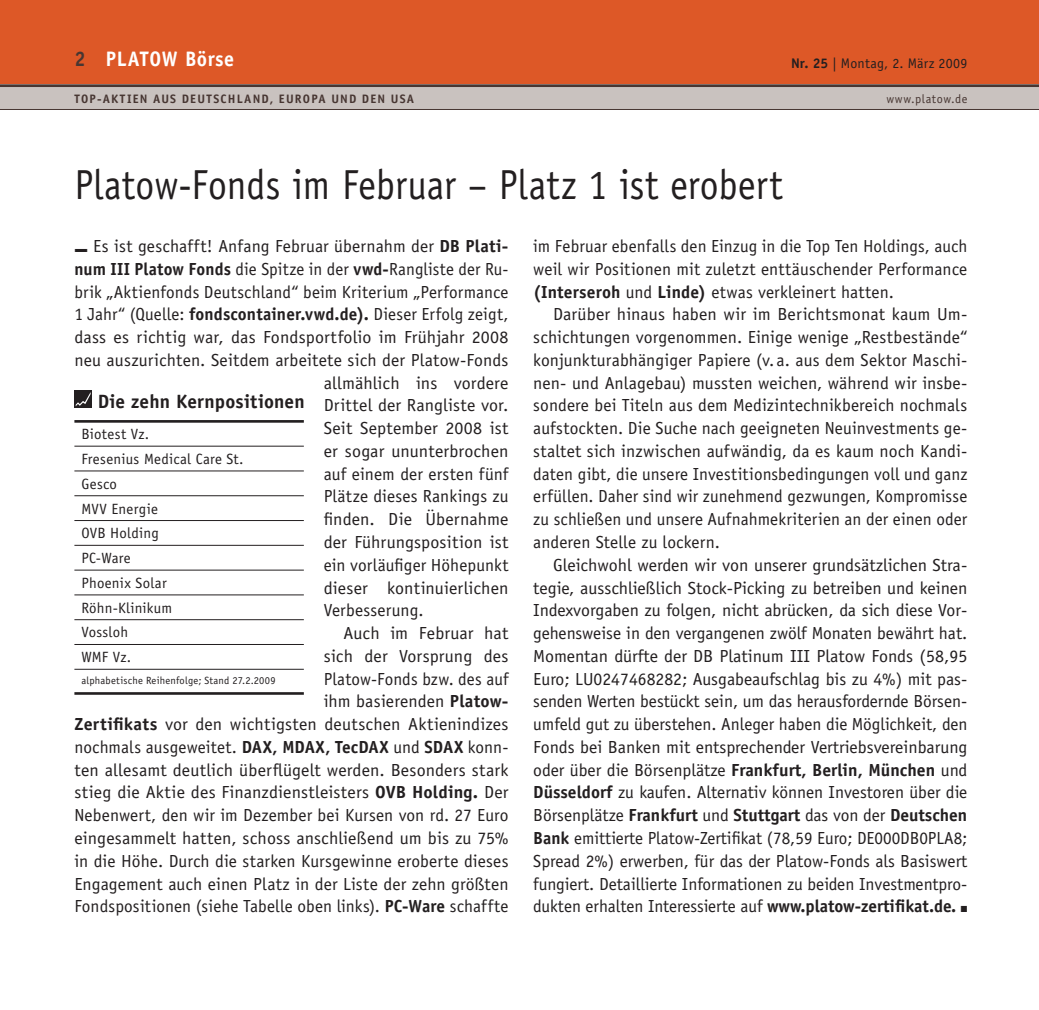
<style>
.page{position:relative;width:1039px;height:1010px;background:#fff}
.page>*{position:absolute;margin:0;border:0;box-sizing:border-box;transform-origin:0 0}
._02_Headline_gross{font:42px "Officina Sans Std";letter-spacing:.005em;color:#231f20;scale:.9 1}
.t1{font:700 21px "Officina Sans Std";letter-spacing:.025em;color:#fff;scale:.95 1}
._07_Zwischenhead_Bal{font:700 19.25px "Officina Sans Std";letter-spacing:.005em;color:#231f20}
._06_Fließtext_Einzug{font:17.5px/22.8px "Officina Sans Std";letter-spacing:.005em;color:#231f20;text-align:justify}
._05_Fließtext{font:17.5px "Officina Sans Std";letter-spacing:.005em;color:#231f20}
._21_Kastentext{font:14.88px "Officina Sans Std";letter-spacing:.015em;color:#231f20}
._20_Kasten_Kopf{font:14px "Officina Sans Std";letter-spacing:.015em;color:#231f20}
.t2{font:700 12.25px "Officina Sans Std";letter-spacing:.1em;color:#473632}
.t3{font:12.25px "Officina Sans Std";letter-spacing:.045em;color:#473632}
._50_Quelle{font:10.5px "Officina Sans Std";letter-spacing:.02em;color:#231f20}
.s1{color:#473632}
.s2{font-weight:700}
</style>
<div class="page">
<div style="left:0;top:0;width:1039px;height:84px;background:#dd5827"></div>
<div style="left:0;top:84px;width:1039px;height:25px;background:#c9c2bf"></div>
<hr style="left:0;top:84px;width:1039px;height:3px;background:#473632">
<hr style="left:0;top:109px;width:1039px;height:1px;background:#473632">
<hr style="left:74px;top:420px;width:230px;height:2px;background:#231f20">
<hr style="left:74px;top:445px;width:230px;height:1px;background:#231f20">
<hr style="left:74px;top:470px;width:230px;height:1px;background:#231f20">
<hr style="left:74px;top:495px;width:230px;height:1px;background:#231f20">
<hr style="left:74px;top:520px;width:230px;height:1px;background:#231f20">
<hr style="left:74px;top:544px;width:230px;height:1px;background:#231f20">
<hr style="left:74px;top:569px;width:230px;height:1px;background:#231f20">
<hr style="left:74px;top:594px;width:230px;height:1px;background:#231f20">
<hr style="left:74px;top:619px;width:230px;height:1px;background:#231f20">
<hr style="left:74px;top:644px;width:230px;height:1px;background:#231f20">
<hr style="left:74px;top:668px;width:230px;height:1px;background:#231f20">
<hr style="left:74px;top:692px;width:230px;height:2px;background:#231f20">
<div style="left:74px;top:390px;width:18px;height:18px;background:#231f20"></div>
<svg style="left:76px;top:392px;width:15px;height:14px"></svg>
<p class="t1" style="left:74px;top:45px;width:170px"><span class="s1">2</span> PLATOW Börse</p>
<p class="_20_Kasten_Kopf" style="left:791px;top:55px;width:178px"><span class="s2">Nr. 25</span> | Montag, 2. März 2009</p>
<p class="t2" style="left:74px;top:91px;width:341px">TOP-AKTIEN AUS DEUTSCHLAND, EUROPA UND DEN USA</p>
<p class="t3" style="left:886px;top:92px;width:83px">www.platow.de</p>
<p class="_02_Headline_gross" style="left:74px;top:160px;width:789px">Platow-Fonds im Februar – Platz 1 ist erobert</p>
<p class="_05_Fließtext" style="left:74px;top:236px;width:436px">■ Es ist geschafft! Anfang Februar übernahm der <span class="s2">DB Plati-</span></p>
<p class="_05_Fließtext" style="left:74px;top:258px;width:436px"><span class="s2">num III Platow Fonds</span> die Spitze in der <span class="s2">vwd-</span>Rangliste der Ru-</p>
<p class="_05_Fließtext" style="left:74px;top:281px;width:436px">brik „Aktienfonds Deutschland“ beim Kriterium „Performance</p>
<p class="_05_Fließtext" style="left:74px;top:304px;width:436px">1 Jahr“ (Quelle: <span class="s2">fondscontainer.vwd.de).</span> Dieser Erfolg zeigt,</p>
<p class="_05_Fließtext" style="left:74px;top:327px;width:436px">dass es richtig war, das Fondsportfolio im Frühjahr 2008</p>
<p class="_05_Fließtext" style="left:74px;top:349px;width:436px">neu auszurichten. Seitdem arbeitete sich der Platow-Fonds</p>
<p class="_05_Fließtext" style="left:324px;top:372px;width:186px">allmählich ins vordere</p>
<p class="_05_Fließtext" style="left:324px;top:395px;width:186px">Drittel der Rangliste vor.</p>
<p class="_05_Fließtext" style="left:324px;top:418px;width:186px">Seit September 2008 ist</p>
<p class="_05_Fließtext" style="left:324px;top:440px;width:186px">er sogar ununterbrochen</p>
<p class="_05_Fließtext" style="left:324px;top:463px;width:186px">auf einem der ersten fünf</p>
<p class="_05_Fließtext" style="left:324px;top:486px;width:186px">Plätze dieses Rankings zu</p>
<p class="_05_Fließtext" style="left:324px;top:509px;width:186px">finden. Die Übernahme</p>
<p class="_05_Fließtext" style="left:324px;top:531px;width:186px">der Führungsposition ist</p>
<p class="_05_Fließtext" style="left:324px;top:554px;width:186px">ein vorläufiger Höhepunkt</p>
<p class="_05_Fließtext" style="left:324px;top:577px;width:186px">dieser kontinuierlichen</p>
<p class="_05_Fließtext" style="left:324px;top:600px;width:101px">Verbesserung.</p>
<p class="_06_Fließtext_Einzug" style="left:74px;top:621px;width:436px;text-align:right">Auch im Februar hat<br>sich der Vorsprung des<br>Platow-Fonds bzw. des auf<br>ihm basierenden <span class="s2">Platow-<br>Zertifikats</span> vor den wichtigsten deutschen Aktienindizes nochmals ausgeweitet. <span class="s2">DAX, MDAX, TecDAX</span> und <span class="s2">SDAX</span> konn&shy;ten allesamt deutlich überflügelt werden. Besonders stark stieg die Aktie des Finanzdienstleisters <span class="s2">OVB Holding.</span> Der Nebenwert, den wir im Dezember bei Kursen von rd. 27 Euro eingesammelt hatten, schoss anschließend um bis zu 75% in die Höhe. Durch die starken Kursgewinne eroberte dieses Engagement auch einen Platz in der Liste der zehn größten Fondspositionen (siehe Tabelle oben links). <span class="s2">PC-Ware</span> schaffte</p>
<p class="_07_Zwischenhead_Bal" style="left:98px;top:389px;width:209px">Die zehn Kernpositionen</p>
<p class="_21_Kastentext" style="left:81px;top:425px;width:69px">Biotest Vz.</p>
<p class="_21_Kastentext" style="left:81px;top:450px;width:164px">Fresenius Medical Care St.</p>
<p class="_21_Kastentext" style="left:81px;top:475px;width:37px">Gesco</p>
<p class="_21_Kastentext" style="left:81px;top:499px;width:78px">MVV Energie</p>
<p class="_21_Kastentext" style="left:81px;top:524px;width:79px">OVB Holding</p>
<p class="_21_Kastentext" style="left:81px;top:549px;width:51px">PC-Ware</p>
<p class="_21_Kastentext" style="left:81px;top:574px;width:87px">Phoenix Solar</p>
<p class="_21_Kastentext" style="left:81px;top:598px;width:92px">Röhn-Klinikum</p>
<p class="_21_Kastentext" style="left:81px;top:623px;width:48px">Vossloh</p>
<p class="_21_Kastentext" style="left:81px;top:648px;width:51px">WMF Vz.</p>
<p class="_50_Quelle" style="left:81px;top:674px;width:196px">alphabetische Reihenfolge; Stand 27.2.2009</p>
<p class="_06_Fließtext_Einzug" style="left:533px;top:235px;width:436px">im Februar ebenfalls den Einzug in die Top Ten Holdings, auch weil wir Positionen mit zuletzt enttäuschender Performance <span class="s2">(Interseroh</span> und <span class="s2">Linde)</span> etwas verkleinert hatten.</p>
<p class="_06_Fließtext_Einzug" style="left:533px;top:303px;width:436px;text-indent:20px">Darüber hinaus haben wir im Berichtsmonat kaum Um&shy;schichtungen vorgenommen. Einige wenige „Restbestände“ konjunkturabhängiger Papiere (v. a. aus dem Sektor Maschi&shy;nen- und Anlagebau) mussten weichen, während wir insbe&shy;sondere bei Titeln aus dem Medizintechnikbereich nochmals aufstockten. Die Suche nach geeigneten Neuinvestments ge&shy;staltet sich inzwischen aufwändig, da es kaum noch Kandi&shy;daten gibt, die unsere Investitionsbedingungen voll und ganz erfüllen. Daher sind wir zunehmend gezwungen, Kompromisse zu schließen und unsere Aufnahmekriterien an der einen oder anderen Stelle zu lockern.</p>
<p class="_06_Fließtext_Einzug" style="left:533px;top:553px;width:436px;text-indent:20px">Gleichwohl werden wir von unserer grundsätzlichen Stra&shy;tegie, ausschließlich Stock-Picking zu betreiben und keinen Indexvorgaben zu folgen, nicht abrücken, da sich diese Vor&shy;gehensweise in den vergangenen zwölf Monaten bewährt hat.<br>Momentan dürfte der DB Platinum III Platow Fonds (58,95<br>Euro; LU0247468282; Ausgabeaufschlag bis zu 4%) mit pas&shy;senden Werten bestückt sein, um das herausfordernde Börsen&shy;umfeld gut zu überstehen. Anleger haben die Möglichkeit, den Fonds bei Banken mit entsprechender Vertriebsvereinbarung oder über die Börsenplätze <span class="s2">Frankfurt, Berlin, München</span> und <span class="s2">Düsseldorf</span> zu kaufen. Alternativ können Investoren über die Börsenplätze <span class="s2">Frankfurt</span> und <span class="s2">Stuttgart</span> das von der <span class="s2">Deutschen Bank</span> emittierte Platow-Zertifikat (78,59 Euro; DE000DB0PLA8; Spread 2%) erwerben, für das der Platow-Fonds als Basiswert fungiert. Detaillierte Informationen zu beiden Investmentpro&shy;dukten erhalten Interessierte auf <span class="s2">www.platow-zertifikat.de.</span> ■</p>
</div>
